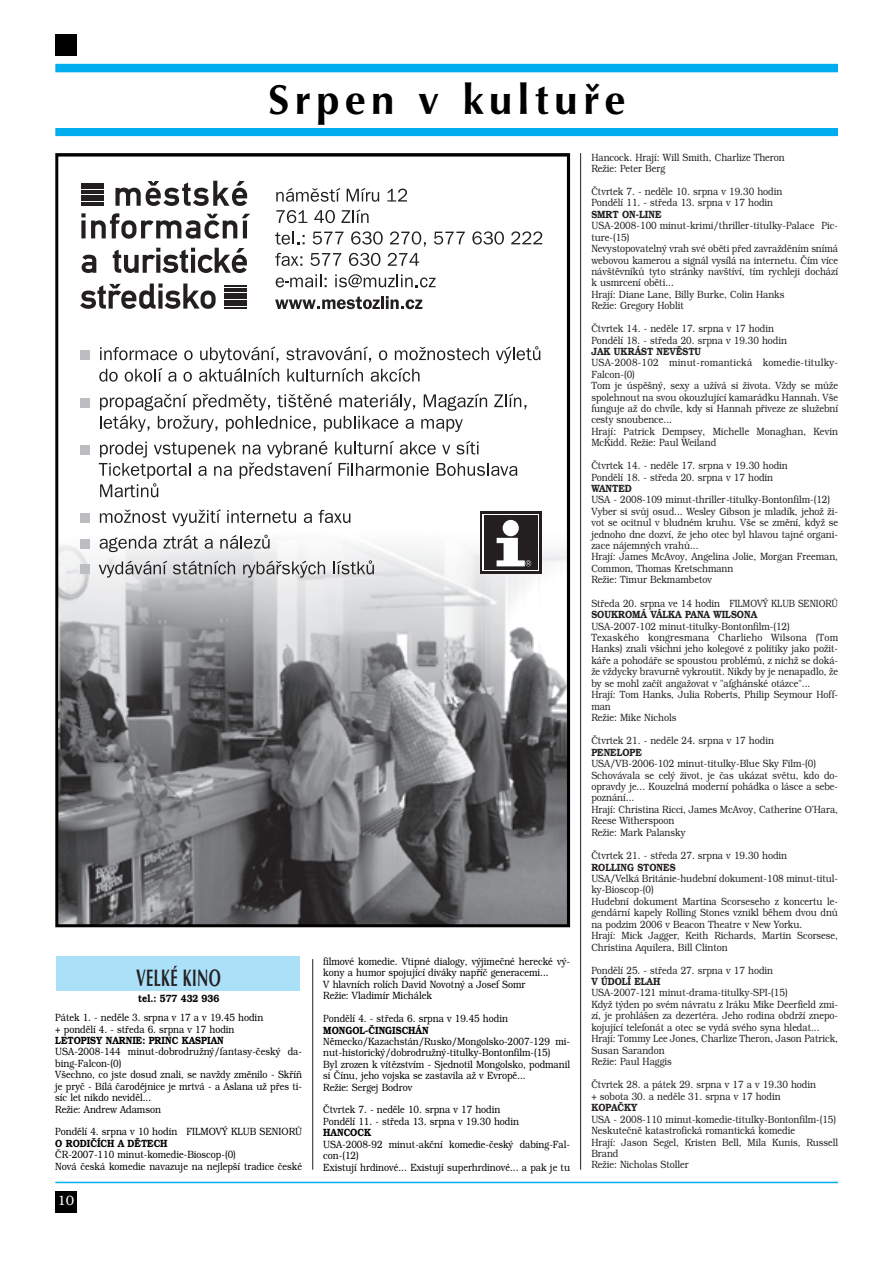
<style>
.page{position:relative;width:893px;height:1262px;background:#fff}
.page>*{position:absolute;margin:0;border:0;box-sizing:border-box;transform-origin:0 0}
.t1{font:700 42px "Optima CE";letter-spacing:.13em;color:#000}
.t2{font:700 24px "Optima CE";letter-spacing:.03em;color:#231f20;scale:.6 1}
.t3{font:300 13.5px "Bookman CE";color:#fff}
.t4{font:300 10.5px/11.4px "Bookman CE";color:#231f20;scale:.85 1}
.t5{font:300 10.5px/11.4px "Bookman CE";color:#000;scale:.85 1}
.t6{font:600 10.5px "Bookman CE";color:#231f20;scale:.85 1}
.t7{font:600 10.5px "Bookman CE";color:#000;scale:.85 1}
</style>
<div class="page">
<hr style="left:55px;top:1181px;width:783px;height:2px;background:#00aeef">
<div style="left:55px;top:34px;width:22px;height:21px;background:#000"></div>
<div style="left:55px;top:1191px;width:22px;height:21px;background:#000"></div>
<div style="left:57px;top:956px;width:243px;height:34px;background:#abe0f9"></div>
<hr style="left:312px;top:959px;width:1px;height:210px;background:#231f20">
<hr style="left:580px;top:153px;width:1px;height:1016px;background:#231f20">
<div style="left:55px;top:64px;width:783px;height:8px;background:#00aeef"></div>
<div style="left:55px;top:128px;width:783px;height:8px;background:#00aeef"></div>
<svg style="left:59px;top:180px;width:507px;height:743px"></svg>
<div style="left:80px;top:351px;width:9px;height:9px;background:#bcbdc0"></div>
<div style="left:80px;top:398px;width:9px;height:9px;background:#bcbdc0"></div>
<div style="left:80px;top:445px;width:9px;height:9px;background:#bcbdc0"></div>
<div style="left:80px;top:513px;width:9px;height:10px;background:#bcbdc0"></div>
<div style="left:80px;top:539px;width:9px;height:9px;background:#bcbdc0"></div>
<div style="left:80px;top:565px;width:9px;height:9px;background:#bcbdc0"></div>
<div style="left:480px;top:511px;width:61px;height:63px;background:#231f20"></div>
<div style="left:482px;top:514px;width:56px;height:57px;background:#fff"></div>
<div style="left:484px;top:515px;width:53px;height:55px;background:#231f20"></div>
<div style="left:502px;top:520px;width:17px;height:16px;background:#fff;border-radius:50%"></div>
<svg style="left:496px;top:538px;width:35px;height:28px"></svg>
<div style="left:55px;top:153px;width:515px;height:774px;border:3px solid #000"></div>
<h1 class="t1" style="left:268px;top:82px;width:359px">Srpen v kultuře</h1>
<h2 class="t2" style="left:136px;top:968px;width:143px">VELKÉ KINO</h2>
<p class="t7" style="left:138px;top:994px;width:97px">tel.: 577 432 936</p>
<p class="t5" style="left:55px;top:1013px;width:246px">Pátek 1. - neděle 3. srpna v 17 a v 19.45 hodin + pondělí 4. - středa 6. srpna v 17 hodin</p>
<p class="t7" style="left:55px;top:1036px;width:200px">LETOPISY NARNIE: PRINC KASPIAN</p>
<p class="t5" style="left:55px;top:1047px;width:292px">USA-2008-144 minut-dobrodružný/fantasy-český da&shy;bing-Falcon-(0)<br>Všechno, co jste dosud znali, se navždy změnilo - Skříň je pryč - Bílá čarodějnice je mrtvá - a Aslana už přes ti&shy;síc let nikdo neviděl...<br>Režie: Andrew Adamson</p>
<p class="t5" style="left:55px;top:1127px;width:292px">Pondělí 4. srpna v 10 hodin FILMOVÝ KLUB SENIORŮ</p>
<p class="t7" style="left:55px;top:1138px;width:134px">O RODIČÍCH A DĚTECH</p>
<p class="t5" style="left:55px;top:1150px;width:292px">ČR-2007-110 minut-komedie-Bioscop-(0)<br>Nová česká komedie navazuje na nejlepší tradice české</p>
<p class="t3" style="left:58px;top:1195px;width:18px">10</p>
<p class="t5" style="left:323px;top:956px;width:292px">filmové komedie. Vtipné dialogy, výjimečné herecké vý&shy;kony a humor spojující diváky napříč generacemi...<br>V hlavních rolích David Novotný a Josef Somr<br>Režie: Vladimír Michálek</p>
<p class="t5" style="left:323px;top:1013px;width:219px">Pondělí 4. - středa 6. srpna v 19.45 hodin</p>
<p class="t7" style="left:323px;top:1025px;width:125px">MONGOL-ČINGISCHÁN</p>
<p class="t5" style="left:323px;top:1036px;width:292px">Německo/Kazachstán/Rusko/Mongolsko-2007-129 mi&shy;nut-historický/dobrodružný-titulky-Bontonfilm-(15)<br>Byl zrozen k vítězstvím - Sjednotil Mongolsko, podmanil si Čínu, jeho vojska se zastavila až v Evropě...<br>Režie: Sergej Bodrov</p>
<p class="t5" style="left:323px;top:1105px;width:232px">Čtvrtek 7. - neděle 10. srpna v 17 hodin<br>Pondělí 11. - středa 13. srpna v 19.30 hodin</p>
<p class="t7" style="left:323px;top:1128px;width:58px">HANCOCK</p>
<p class="t5" style="left:323px;top:1139px;width:292px">USA-2008-92 minut-akční komedie-český dabing-Fal&shy;con-(12)<br>Existují hrdinové... Existují superhrdinové... a pak je tu</p>
<p class="t4" style="left:591px;top:153px;width:229px">Hancock. Hrají: Will Smith, Charlize Theron<br>Režie: Peter Berg</p>
<p class="t4" style="left:591px;top:187px;width:226px">Čtvrtek 7. - neděle 10. srpna v 19.30 hodin<br>Pondělí 11. - středa 13. srpna v 17 hodin</p>
<p class="t6" style="left:591px;top:210px;width:84px">SMRT ON-LINE</p>
<p class="t4" style="left:591px;top:221px;width:292px">USA-2008-100 minut-krimi/thriller-titulky-Palace Pic&shy;ture-(15)<br>Nevystopovatelný vrah své oběti před zavražděním snímá webovou kamerou a signál vysílá na internetu. Čím více návštěvníků tyto stránky navštíví, tím rychleji dochází k usmrcení oběti...<br>Hrají: Diane Lane, Billy Burke, Colin Hanks<br>Režie: Gregory Hoblit</p>
<p class="t4" style="left:591px;top:324px;width:232px">Čtvrtek 14. - neděle 17. srpna v 17 hodin<br>Pondělí 18. - středa 20. srpna v 19.30 hodin</p>
<p class="t6" style="left:591px;top:347px;width:131px">JAK UKRÁST NEVĚSTU</p>
<p class="t4" style="left:591px;top:358px;width:292px">USA-2008-102 minut-romantická komedie-titulky-Falcon-(0)<br>Tom je úspěšný, sexy a užívá si života. Vždy se může spolehnout na svou okouzlující kamarádku Hannah. Vše funguje až do chvíle, kdy si Hannah přiveze ze služební cesty snoubence...<br>Hrají: Patrick Dempsey, Michelle Monaghan, Kevin McKidd. Režie: Paul Weiland</p>
<p class="t4" style="left:591px;top:461px;width:233px">Čtvrtek 14. - neděle 17. srpna v 19.30 hodin<br>Pondělí 18. - středa 20. srpna v 17 hodin</p>
<p class="t6" style="left:591px;top:484px;width:49px">WANTED</p>
<p class="t4" style="left:591px;top:495px;width:292px">USA - 2008-109 minut-thriller-titulky-Bontonfilm-(12)<br>Vyber si svůj osud... Wesley Gibson je mladík, jehož ži&shy;vot se ocitnul v bludném kruhu. Vše se změní, když se jednoho dne dozví, že jeho otec byl hlavou tajné organi&shy;zace nájemných vrahů...<br>Hrají: James McAvoy, Angelina Jolie, Morgan Freeman, Common, Thomas Kretschmann<br>Režie: Timur Bekmambetov</p>
<p class="t4" style="left:591px;top:598px;width:292px">Středa 20. srpna ve 14 hodin FILMOVÝ KLUB SENIORŮ</p>
<p class="t6" style="left:591px;top:610px;width:196px">SOUKROMÁ VÁLKA PANA WILSONA</p>
<p class="t4" style="left:591px;top:621px;width:292px">USA-2007-102 minut-titulky-Bontonfilm-(12)<br>Texaského kongresmana Charlieho Wilsona (Tom Hanks) znali všichni jeho kolegové z politiky jako požit&shy;káře a pohodáře se spoustou problémů, z nichž se doká&shy;že vždycky bravurně vykroutit. Nikdy by je nenapadlo, že by se mohl začít angažovat v "afghánské otázce"...<br>Hrají: Tom Hanks, Julia Roberts, Philip Seymour Hoff&shy;man<br>Režie: Mike Nichols</p>
<p class="t4" style="left:591px;top:736px;width:216px">Čtvrtek 21. - neděle 24. srpna v 17 hodin</p>
<p class="t6" style="left:591px;top:748px;width:61px">PENELOPE</p>
<p class="t4" style="left:591px;top:759px;width:292px">USA/VB-2006-102 minut-titulky-Blue Sky Film-(0)<br>Schovávala se celý život, je čas ukázat světu, kdo do&shy;opravdy je... Kouzelná moderní pohádka o lásce a sebe&shy;poznání...<br>Hrají: Christina Ricci, James McAvoy, Catherine O’Hara, Reese Witherspoon<br>Režie: Mark Palansky</p>
<p class="t4" style="left:591px;top:851px;width:232px">Čtvrtek 21. - středa 27. srpna v 19.30 hodin</p>
<p class="t6" style="left:591px;top:862px;width:101px">ROLLING STONES</p>
<p class="t4" style="left:591px;top:873px;width:292px">USA/Velká Británie-hudební dokument-108 minut-titul&shy;ky-Bioscop-(0)<br>Hudební dokument Martina Scorseseho z koncertu le&shy;gendární kapely Rolling Stones vznikl během dvou dnů na podzim 2006 v Beacon Theatre v New Yorku.<br>Hrají: Mick Jagger, Keith Richards, Martin Scorsese, Christina Aquilera, Bill Clinton</p>
<p class="t4" style="left:591px;top:965px;width:215px">Pondělí 25. - středa 27. srpna v 17 hodin</p>
<p class="t6" style="left:591px;top:977px;width:83px">V ÚDOLÍ ELAH</p>
<p class="t4" style="left:591px;top:988px;width:292px">USA-2007-121 minut-drama-titulky-SPI-(15)<br>Když týden po svém návratu z Iráku Mike Deerfield zmi&shy;zí, je prohlášen za dezertéra. Jeho rodina obdrží znepo&shy;kojující telefonát a otec se vydá svého syna hledat...<br>Hrají: Tommy Lee Jones, Charlize Theron, Jason Patrick, Susan Sarandon<br>Režie: Paul Haggis</p>
<p class="t4" style="left:591px;top:1080px;width:266px">Čtvrtek 28. a pátek 29. srpna v 17 a v 19.30 hodin + sobota 30. a neděle 31. srpna v 17 hodin</p>
<p class="t6" style="left:591px;top:1103px;width:56px">KOPAČKY</p>
<p class="t4" style="left:591px;top:1114px;width:292px">USA - 2008-110 minut-komedie-titulky-Bontonfilm-(15)<br>Neskutečně katastrofická romantická komedie<br>Hrají: Jason Segel, Kristen Bell, Mila Kunis, Russell Brand<br>Režie: Nicholas Stoller</p>
</div>
